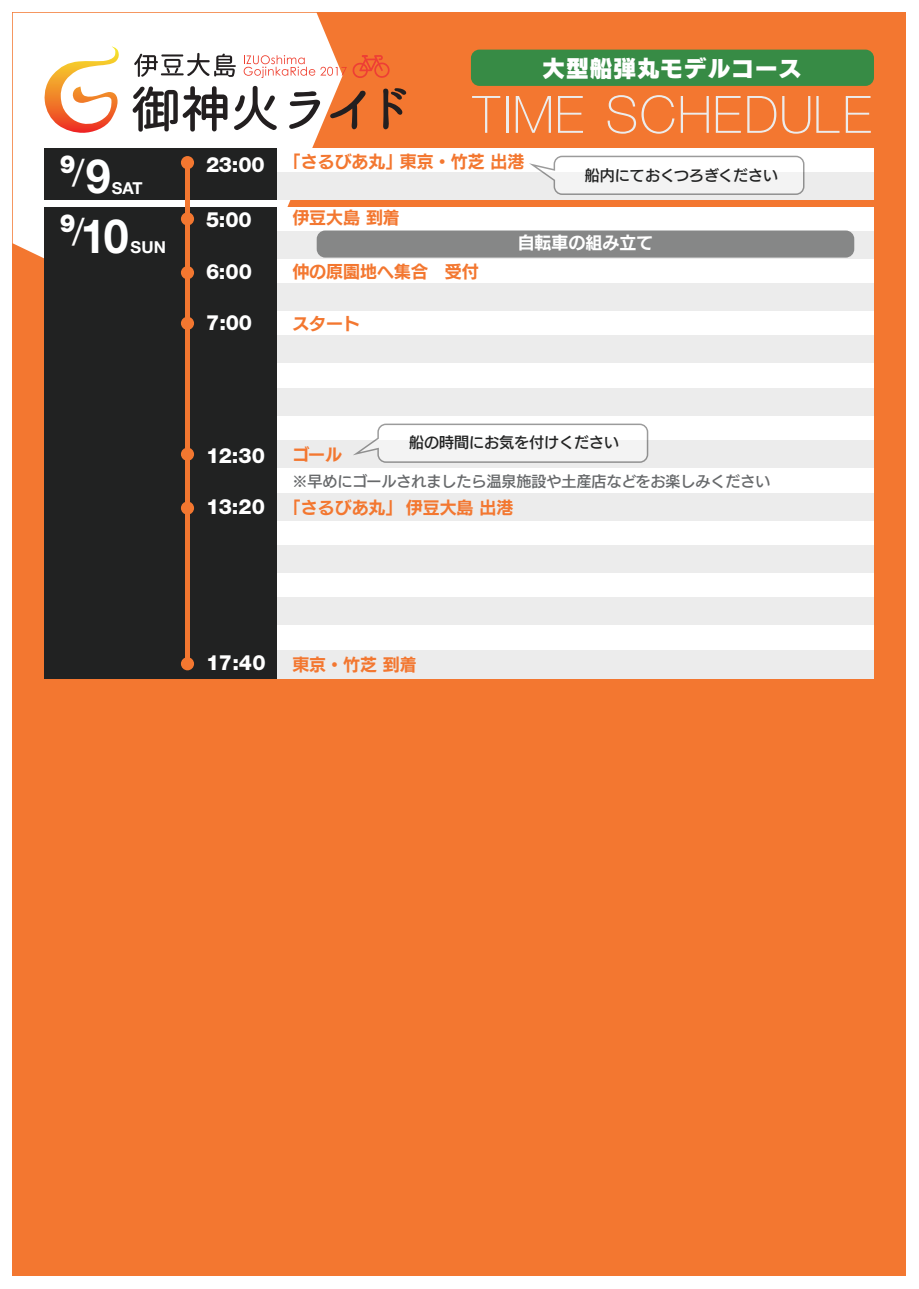
<style>
.page{position:relative;width:919px;height:1289px;background:#fff}
.page>*{position:absolute;margin:0;border:0;box-sizing:border-box;transform-origin:0 0}
.t1{font:100 51.6px "Helvetica Neue";letter-spacing:.02em;color:#ececec}
.t2{font:700 47.25px "Helvetica Neue";color:#fff;scale:.95 1}
.t3{font:900 24.9px "Helvetica Neue";color:#fff;scale:.95 1}
.t4{font:22.5px "New Rodin Pro EB";letter-spacing:.05em;color:#fff}
.t5{font:800 21px "Helvetica Neue LT Std";letter-spacing:-.01em;color:#fff}
.t6{font:16.95px "New Rodin Pro B";color:#f37730}
.t7{font:16.95px "New Rodin Pro B";color:#fff}
.t8{font:700 16.5px "Helvetica Neue";color:#fff}
.t9{font:15px "New Rodin Pro DB";color:#67696b}
.t10{font:15px "New Rodin Pro DB";color:#212222}
.s1{font-weight:400;font-size:37.35px}
.s2{font-weight:700;font-size:47.25px}
</style>
<div class="page">
<div style="left:13px;top:13px;width:893px;height:1263px;background:#f37730"></div>
<svg style="left:13px;top:13px;width:329px;height:259px;background:#fdf4ef"></svg>
<div style="left:45px;top:207px;width:828px;height:471px;background:#fff"></div>
<div style="left:45px;top:231px;width:828px;height:27px;background:#ececec"></div>
<div style="left:45px;top:283px;width:828px;height:28px;background:#ececec"></div>
<div style="left:45px;top:335px;width:828px;height:28px;background:#ececec"></div>
<div style="left:45px;top:388px;width:828px;height:28px;background:#ececec"></div>
<div style="left:45px;top:440px;width:828px;height:28px;background:#ececec"></div>
<div style="left:45px;top:492px;width:828px;height:28px;background:#ececec"></div>
<div style="left:45px;top:545px;width:828px;height:28px;background:#ececec"></div>
<div style="left:45px;top:597px;width:828px;height:28px;background:#ececec"></div>
<div style="left:45px;top:650px;width:828px;height:28px;background:#ececec"></div>
<div style="left:45px;top:207px;width:232px;height:471px;background:#212222"></div>
<div style="left:45px;top:148px;width:828px;height:52px;background:#fff"></div>
<div style="left:45px;top:173px;width:828px;height:27px;background:#ececec"></div>
<div style="left:45px;top:148px;width:232px;height:52px;background:#212222"></div>
<svg style="left:529px;top:156px;width:275px;height:39px"></svg>
<div style="left:185px;top:165px;width:5px;height:500px;background:#f37730"></div>
<div style="left:181px;top:156px;width:13px;height:13px;background:#f37730;border-radius:50%"></div>
<div style="left:181px;top:212px;width:13px;height:13px;background:#f37730;border-radius:50%"></div>
<div style="left:181px;top:266px;width:13px;height:13px;background:#f37730;border-radius:50%"></div>
<div style="left:181px;top:317px;width:13px;height:13px;background:#f37730;border-radius:50%"></div>
<div style="left:181px;top:447px;width:13px;height:14px;background:#f37730;border-radius:50%"></div>
<div style="left:181px;top:657px;width:13px;height:13px;background:#f37730;border-radius:50%"></div>
<div style="left:181px;top:501px;width:13px;height:13px;background:#f37730;border-radius:50%"></div>
<svg style="left:44px;top:46px;width:75px;height:87px;background:#fad6ba"></svg>
<svg style="left:134px;top:53px;width:102px;height:24px;background:#b9b8b8"></svg>
<svg style="left:133px;top:86px;width:94px;height:46px;background:#9a9898"></svg>
<svg style="left:234px;top:86px;width:43px;height:44px;background:#c0bfbf"></svg>
<svg style="left:289px;top:91px;width:31px;height:38px"></svg>
<svg style="left:330px;top:90px;width:35px;height:39px"></svg>
<svg style="left:383px;top:88px;width:23px;height:41px"></svg>
<svg style="left:244px;top:55px;width:145px;height:23px"></svg>
<div style="left:317px;top:230px;width:537px;height:27px;background:#868787;border-radius:9px"></div>
<svg style="left:353px;top:423px;width:295px;height:40px"></svg>
<div style="left:471px;top:50px;width:402px;height:36px;background:#378b45;border-radius:9px"></div>
<h3 class="t3" style="left:60px;top:149px;width:55px">9<span class="s1">/</span><span class="s2">9</span></h3>
<p class="t8" style="left:112px;top:178px;width:32px">SAT</p>
<h2 class="t2" style="left:60px;top:206px;width:74px"><sup>9</sup><sup>/</sup>10</h2>
<p class="t8" style="left:131px;top:237px;width:37px">SUN</p>
<p class="t5" style="left:206px;top:151px;width:60px">23:00</p>
<p class="t5" style="left:206px;top:207px;width:47px">5:00</p>
<p class="t5" style="left:206px;top:259px;width:48px">6:00</p>
<p class="t5" style="left:206px;top:309px;width:48px">7:00</p>
<h3 class="t4" style="left:542px;top:48px;width:260px">大型船弾丸モデルコース</h3>
<h1 class="t1" style="left:473px;top:85px;width:400px">TIME SCHEDULE</h1>
<p class="t6" style="left:284px;top:147px;width:242px">「さるびあ丸」東京・竹芝 出港</p>
<p class="t10" style="left:585px;top:162px;width:194px">船内にておくつろぎください</p>
<p class="t6" style="left:292px;top:203px;width:109px">伊豆大島 到着</p>
<p class="t6" style="left:292px;top:257px;width:188px">仲の原園地へ集合 受付</p>
<p class="t6" style="left:292px;top:309px;width:69px">スタート</p>
<p class="t7" style="left:517px;top:228px;width:137px">自転車の組み立て</p>
<p class="t5" style="left:206px;top:443px;width:61px">12:30</p>
<p class="t5" style="left:206px;top:494px;width:61px">13:20</p>
<p class="t10" style="left:409px;top:429px;width:211px">船の時間にお気を付けください</p>
<p class="t6" style="left:292px;top:440px;width:51px">ゴール</p>
<p class="t9" style="left:292px;top:469px;width:479px">※早めにゴールされましたら温泉施設や土産店などをお楽しみください</p>
<p class="t6" style="left:284px;top:493px;width:231px">「さるびあ丸」 伊豆大島 出港</p>
<p class="t5" style="left:206px;top:650px;width:61px">17:40</p>
<p class="t6" style="left:292px;top:650px;width:126px">東京・竹芝 到着</p>
</div>
